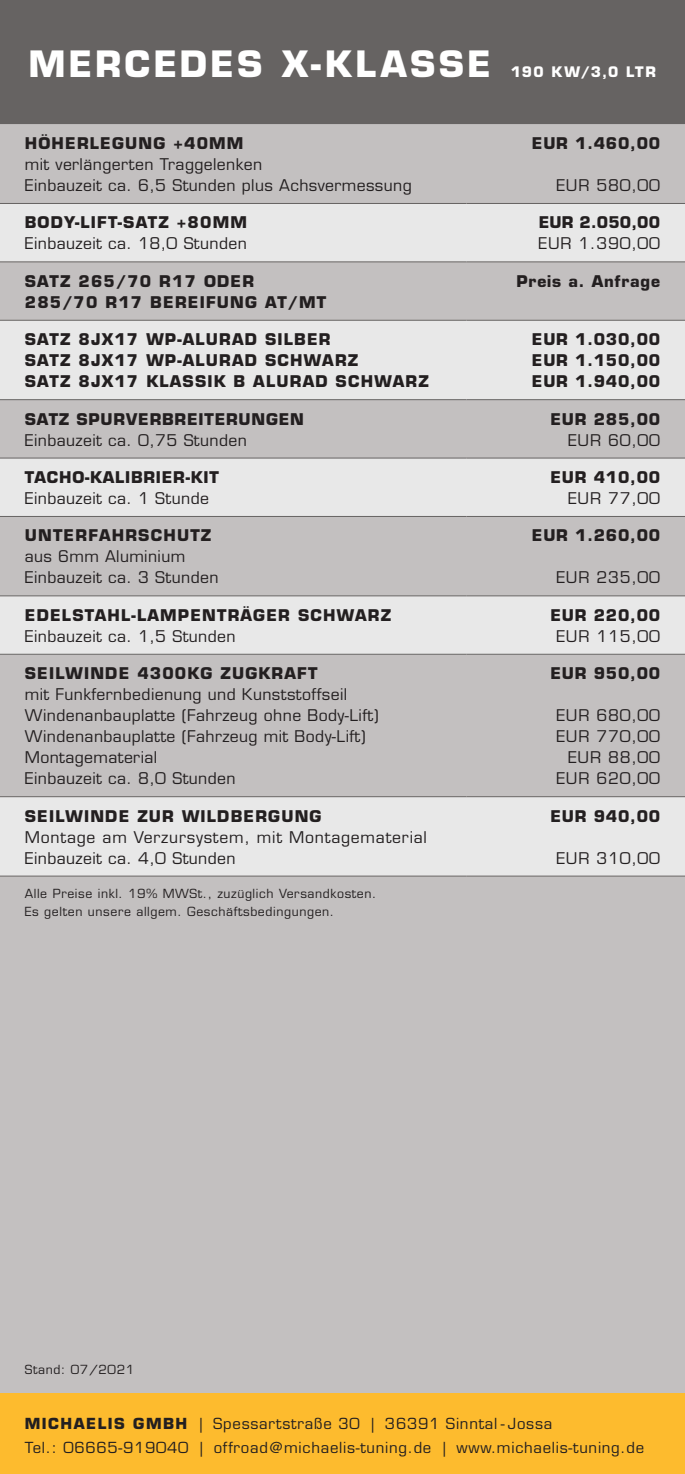
<style>
.page{position:relative;width:685px;height:1474px;background:#fff}
.page>*{position:absolute;margin:0;border:0;box-sizing:border-box;transform-origin:0 0}
.t1{font:700 35.35px "Eurostile";letter-spacing:.08em;color:#fff}
.t2{font:15.75px/21px "Eurostile";letter-spacing:.025em;color:#231f20}
.t3{font:700 15.75px/21px "Eurostile";letter-spacing:.075em;color:#231f20}
.t4{font:15.75px/21px "Eurostile";letter-spacing:.05em;color:#231f20;text-align:right}
.t5{font:700 15.75px "Eurostile";letter-spacing:.05em;color:#231f20}
.t6{font:14.88px/24.5px "Eurostile";letter-spacing:.05em;color:#231f20}
.t7{font:700 14.17px "Eurostile";letter-spacing:.1em;color:#fff}
.t8{font:12.25px/17.5px "Eurostile";letter-spacing:.05em;color:#231f20}
.s1{font-weight:700}
</style>
<div class="page">
<div style="left:0;top:0;width:685px;height:124px;background:#666362"></div>
<div style="left:0;top:124px;width:685px;height:1269px;background:#c3c0c0"></div>
<svg style="left:0;top:204px;width:685px;height:671px;background:#d4d3d3"></svg>
<hr style="left:0;top:203px;width:466px;height:1px;background:#666362">
<hr style="left:466px;top:203px;width:219px;height:1px;background:#666362">
<hr style="left:0;top:261px;width:466px;height:1px;background:#666362">
<hr style="left:466px;top:261px;width:219px;height:1px;background:#666362">
<hr style="left:0;top:320px;width:466px;height:1px;background:#666362">
<hr style="left:466px;top:320px;width:219px;height:1px;background:#666362">
<hr style="left:0;top:399px;width:466px;height:1px;background:#666362">
<hr style="left:466px;top:399px;width:219px;height:1px;background:#666362">
<hr style="left:0;top:457px;width:466px;height:1px;background:#666362">
<hr style="left:466px;top:457px;width:219px;height:1px;background:#666362">
<hr style="left:0;top:516px;width:466px;height:1px;background:#666362">
<hr style="left:466px;top:516px;width:219px;height:1px;background:#666362">
<hr style="left:0;top:595px;width:466px;height:1px;background:#666362">
<hr style="left:466px;top:595px;width:219px;height:1px;background:#666362">
<hr style="left:0;top:654px;width:466px;height:1px;background:#666362">
<hr style="left:466px;top:654px;width:219px;height:1px;background:#666362">
<hr style="left:0;top:796px;width:466px;height:1px;background:#666362">
<hr style="left:466px;top:796px;width:219px;height:1px;background:#666362">
<hr style="left:0;top:875px;width:466px;height:1px;background:#666362">
<hr style="left:466px;top:875px;width:219px;height:1px;background:#666362">
<div style="left:0;top:1393px;width:685px;height:80px;background:#fdbb2e"></div>
<h1 class="t1" style="left:29px;top:42px;width:464px">MERCEDES X-KLASSE</h1>
<p class="t3" style="left:25px;top:133px;width:220px">HÖHERLEGUNG +40MM</p>
<p class="t2" style="left:25px;top:154px;width:388px">mit verlängerten Traggelenken<br>Einbauzeit ca. 6,5 Stunden plus Achsvermessung</p>
<p class="t3" style="left:25px;top:212px;width:223px">BODY-LIFT-SATZ +80MM</p>
<p class="t2" style="left:25px;top:233px;width:223px">Einbauzeit ca. 18,0 Stunden</p>
<p class="t7" style="left:511px;top:63px;width:146px">190 KW/3,0 LTR</p>
<p class="t3" style="left:532px;top:133px;width:130px">EUR 1.460,00</p>
<p class="t2" style="left:556px;top:175px;width:105px">EUR 580,00</p>
<p class="t3" style="left:538px;top:212px;width:123px">EUR 2.050,00</p>
<p class="t2" style="left:538px;top:233px;width:123px">EUR 1.390,00</p>
<p class="t3" style="left:25px;top:270px;width:303px">SATZ 265/70 R17 ODER<br>285/70 R17 BEREIFUNG AT/MT</p>
<p class="t5" style="left:516px;top:271px;width:145px">Preis a. Anfrage</p>
<p class="t3" style="left:25px;top:329px;width:405px">SATZ 8JX17 WP-ALURAD SILBER<br>SATZ 8JX17 WP-ALURAD SCHWARZ<br>SATZ 8JX17 KLASSIK B ALURAD SCHWARZ</p>
<p class="t3" style="left:532px;top:329px;width:130px;text-align:justify">EUR 1.030,00<br>EUR 1.150,00<br>EUR 1.940,00</p>
<p class="t5" style="left:25px;top:409px;width:281px">SATZ SPURVERBREITERUNGEN</p>
<p class="t2" style="left:25px;top:429px;width:223px">Einbauzeit ca. 0,75 Stunden</p>
<p class="t3" style="left:550px;top:408px;width:111px">EUR 285,00</p>
<p class="t2" style="left:568px;top:429px;width:94px">EUR 60,00</p>
<p class="t5" style="left:25px;top:467px;width:195px">TACHO-KALIBRIER-KIT</p>
<p class="t2" style="left:25px;top:488px;width:186px">Einbauzeit ca. 1 Stunde</p>
<p class="t3" style="left:25px;top:525px;width:188px">UNTERFAHRSCHUTZ</p>
<p class="t2" style="left:25px;top:546px;width:195px">aus 6mm Aluminium<br>Einbauzeit ca. 3 Stunden</p>
<p class="t3" style="left:25px;top:604px;width:368px">EDELSTAHL-LAMPENTRÄGER SCHWARZ</p>
<p class="t2" style="left:25px;top:625px;width:212px">Einbauzeit ca. 1,5 Stunden</p>
<p class="t3" style="left:25px;top:663px;width:294px">SEILWINDE 4300KG ZUGKRAFT</p>
<p class="t2" style="left:25px;top:684px;width:355px">mit Funkfernbedienung und Kunststoffseil Windenanbauplatte (Fahrzeug ohne Body-Lift)<br>Windenanbauplatte (Fahrzeug mit Body-Lift)<br>Montagematerial<br>Einbauzeit ca. 8,0 Stunden</p>
<p class="t3" style="left:25px;top:805px;width:298px">SEILWINDE ZUR WILDBERGUNG</p>
<p class="t4" style="left:25px;top:826px;width:403px;text-align:left">Montage am Verzursystem, mit Montagematerial<br>Einbauzeit ca. 4,0 Stunden</p>
<p class="t8" style="left:25px;top:885px;width:353px">Alle Preise inkl. 19% MWSt., zuzüglich Versandkosten.<br>Es gelten unsere allgem. Geschäftsbedingungen.</p>
<p class="t3" style="left:550px;top:467px;width:111px">EUR 410,00</p>
<p class="t2" style="left:568px;top:488px;width:94px">EUR 77,00</p>
<p class="t3" style="left:532px;top:525px;width:130px">EUR 1.260,00</p>
<p class="t2" style="left:556px;top:567px;width:105px">EUR 235,00</p>
<p class="t3" style="left:550px;top:604px;width:111px">EUR 220,00</p>
<p class="t2" style="left:556px;top:625px;width:105px">EUR 115,00</p>
<p class="t3" style="left:550px;top:663px;width:111px">EUR 950,00</p>
<p class="t4" style="left:556px;top:705px;width:105px">EUR 680,00<br>EUR 770,00<br>EUR 88,00<br>EUR 620,00</p>
<p class="t3" style="left:550px;top:805px;width:111px">EUR 940,00</p>
<p class="t2" style="left:556px;top:847px;width:105px">EUR 310,00</p>
<p class="t8" style="left:25px;top:1361px;width:111px">Stand: 07/2021</p>
<p class="t6" style="left:25px;top:1410px;width:620px"><span class="s1">MICHAELIS GMBH</span> | Spessartstraße 30 | 36391 Sinntal - Jossa<br>Tel.: 06665-919040 | offroad@michaelis-tuning.de | www.michaelis-tuning.de</p>
</div>
